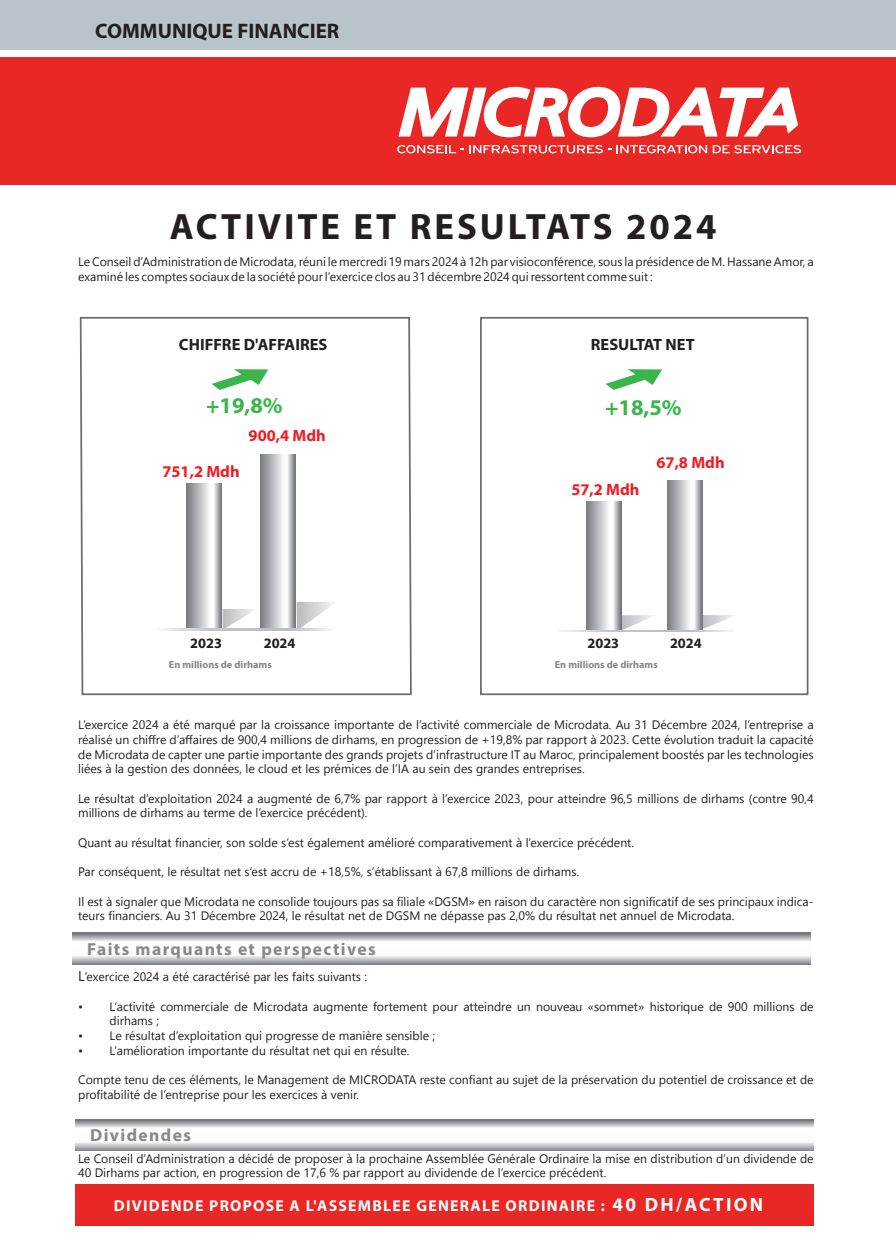
<style>
.page{position:relative;width:896px;height:1245px;background:#fff}
.page>*{position:absolute;margin:0;border:0;box-sizing:border-box;transform-origin:0 0}
.t1{font:700 36.75px "Myriad Pro";letter-spacing:.08em;color:#231f20}
.t2{font:700 22.57px "Myriad Pro";color:#3ab54a}
.t3{font:700 21px "Myriad Pro";color:#231f20}
.t4{font:700 17.5px "Myriad Pro";letter-spacing:.08em;color:#86888d}
.t5{font:700 16.45px "Myriad Pro";color:#ee1d23}
.t6{font:700 16.45px "Myriad Pro";color:#231f20}
.t7{font:700 15.75px "Myriad Pro";letter-spacing:.08em;color:#fff}
.t8{font:700 14.35px "Myriad Pro";color:#231f20}
.t9{font:12.25px/14.7px "Segoe UI";color:#231f20}
.t10{font:700 10.15px "Myriad Pro";color:#84858a}
.s1{font-size:14px}
.s2{font-size:19.25px}
</style>
<div class="page">
<div style="left:0;top:57px;width:895px;height:127px;background:#e92724"></div>
<svg style="left:397px;top:145px;width:310px;height:8px"></svg>
<svg style="left:713px;top:145px;width:88px;height:8px"></svg>
<svg style="left:398px;top:87px;width:400px;height:50px"></svg>
<div style="left:0;top:0;width:895px;height:50px;background:#b8c3ca"></div>
<svg style="left:702px;top:615px;width:32px;height:14px"></svg>
<svg style="left:667px;top:480px;width:35px;height:150px"></svg>
<svg style="left:621px;top:615px;width:32px;height:15px"></svg>
<svg style="left:586px;top:501px;width:35px;height:128px"></svg>
<svg style="left:560px;top:630px;width:173px;height:2px"></svg>
<svg style="left:605px;top:369px;width:57px;height:21px"></svg>
<div style="left:75px;top:1184px;width:738px;height:41px;background:#e92724"></div>
<svg style="left:72px;top:932px;width:738px;height:32px"></svg>
<svg style="left:75px;top:1119px;width:738px;height:31px"></svg>
<svg style="left:79px;top:316px;width:333px;height:380px"></svg>
<div style="left:480px;top:317px;width:328px;height:378px;border:2px solid #6c6d70"></div>
<p class="t3" style="left:95px;top:17px;width:246px">COMMUNIQUE FINANCIER</p>
<p class="t1" style="left:170px;top:203px;width:548px">ACTIVITE ET RESULTATS 2024</p>
<p class="t9" style="left:78px;top:254px;width:737px">Le Conseil d’Administration de Microdata, réuni le mercredi 19 mars 2024 à 12h par visioconférence, sous la présidence de M. Hassane Amor, a examiné les comptes sociaux de la société pour l’exercice clos au 31 décembre 2024 qui ressortent comme suit :</p>
<p class="t6" style="left:179px;top:334px;width:150px">CHIFFRE D'AFFAIRES</p>
<p class="t2" style="left:206px;top:390px;width:78px">+19,8%</p>
<p class="t5" style="left:162px;top:461px;width:79px">751,2 Mdh</p>
<p class="t5" style="left:249px;top:425px;width:79px">900,4 Mdh</p>
<p class="t8" style="left:190px;top:634px;width:33px">2023</p>
<p class="t8" style="left:264px;top:634px;width:33px">2024</p>
<p class="t10" style="left:169px;top:658px;width:104px">En millions de dirhams</p>
<p class="t6" style="left:591px;top:334px;width:105px">RESULTAT NET</p>
<p class="t2" style="left:605px;top:392px;width:78px">+18,5%</p>
<p class="t5" style="left:571px;top:479px;width:70px">57,2 Mdh</p>
<p class="t5" style="left:656px;top:451px;width:70px">67,8 Mdh</p>
<p class="t8" style="left:587px;top:634px;width:33px">2023</p>
<p class="t8" style="left:670px;top:634px;width:33px">2024</p>
<p class="t10" style="left:555px;top:658px;width:104px">En millions de dirhams</p>
<p class="t9" style="left:78px;top:717px;width:737px;text-align:justify">L’exercice 2024 a été marqué par la croissance importante de l’activité commerciale de Microdata. Au 31 Décembre 2024, l’entreprise a réalisé un chiffre d’affaires de 900,4 millions de dirhams, en progression de +19,8% par rapport à 2023. Cette évolution traduit la capacité de Microdata de capter une partie importante des grands projets d’infrastructure IT au Maroc, principalement boostés par les technologies liées à la gestion des données, le cloud et les prémices de l’IA au sein des grandes entreprises.</p>
<p class="t9" style="left:78px;top:790px;width:737px">Le résultat d’exploitation 2024 a augmenté de 6,7% par rapport à l’exercice 2023, pour atteindre 96,5 millions de dirhams (contre 90,4 millions de dirhams au terme de l’exercice précédent).</p>
<p class="t9" style="left:78px;top:834px;width:557px">Quant au résultat financier, son solde s’est également amélioré comparativement à l’exercice précédent.</p>
<p class="t9" style="left:78px;top:864px;width:502px">Par conséquent, le résultat net s’est accru de +18,5%, s’établissant à 67,8 millions de dirhams.</p>
<p class="t9" style="left:78px;top:893px;width:737px">Il est à signaler que Microdata ne consolide toujours pas sa filiale «DGSM» en raison du caractère non significatif de ses principaux indica&shy;teurs financiers. Au 31 Décembre 2024, le résultat net de DGSM ne dépasse pas 2,0% du résultat net annuel de Microdata.</p>
<p class="t4" style="left:87px;top:937px;width:290px">Faits marquants et perspectives</p>
<p class="t9" style="left:78px;top:969px;width:291px"><span class="s1">L</span>’exercice 2024 a été caractérisé par les faits suivants :</p>
<p class="t9" style="left:110px;top:998px;width:705px;text-indent:-32px">• L’activité commerciale de Microdata augmente fortement pour atteindre un nouveau «sommet» historique de 900 millions de dirhams ;</p>
<p class="t9" style="left:78px;top:1027px;width:358px">• Le résultat d’exploitation qui progresse de manière sensible ;</p>
<p class="t9" style="left:78px;top:1042px;width:333px">• L’amélioration importante du résultat net qui en résulte.</p>
<p class="t9" style="left:78px;top:1071px;width:737px">Compte tenu de ces éléments, le Management de MICRODATA reste confiant au sujet de la préservation du potentiel de croissance et de profitabilité de l’entreprise pour les exercices à venir.</p>
<p class="t4" style="left:90px;top:1123px;width:102px">Dividendes</p>
<p class="t9" style="left:78px;top:1150px;width:737px">Le Conseil d’Administration a décidé de proposer à la prochaine Assemblée Générale Ordinaire la mise en distribution d’un dividende de<br>40 Dirhams par action, en progression de 17,6 % par rapport au dividende de l’exercice précédent.</p>
<p class="t7" style="left:114px;top:1195px;width:651px">DIVIDENDE PROPOSE A L'ASSEMBLEE GENERALE ORDINAIRE : <span class="s2">40 DH/ACTION</span></p>
</div>
